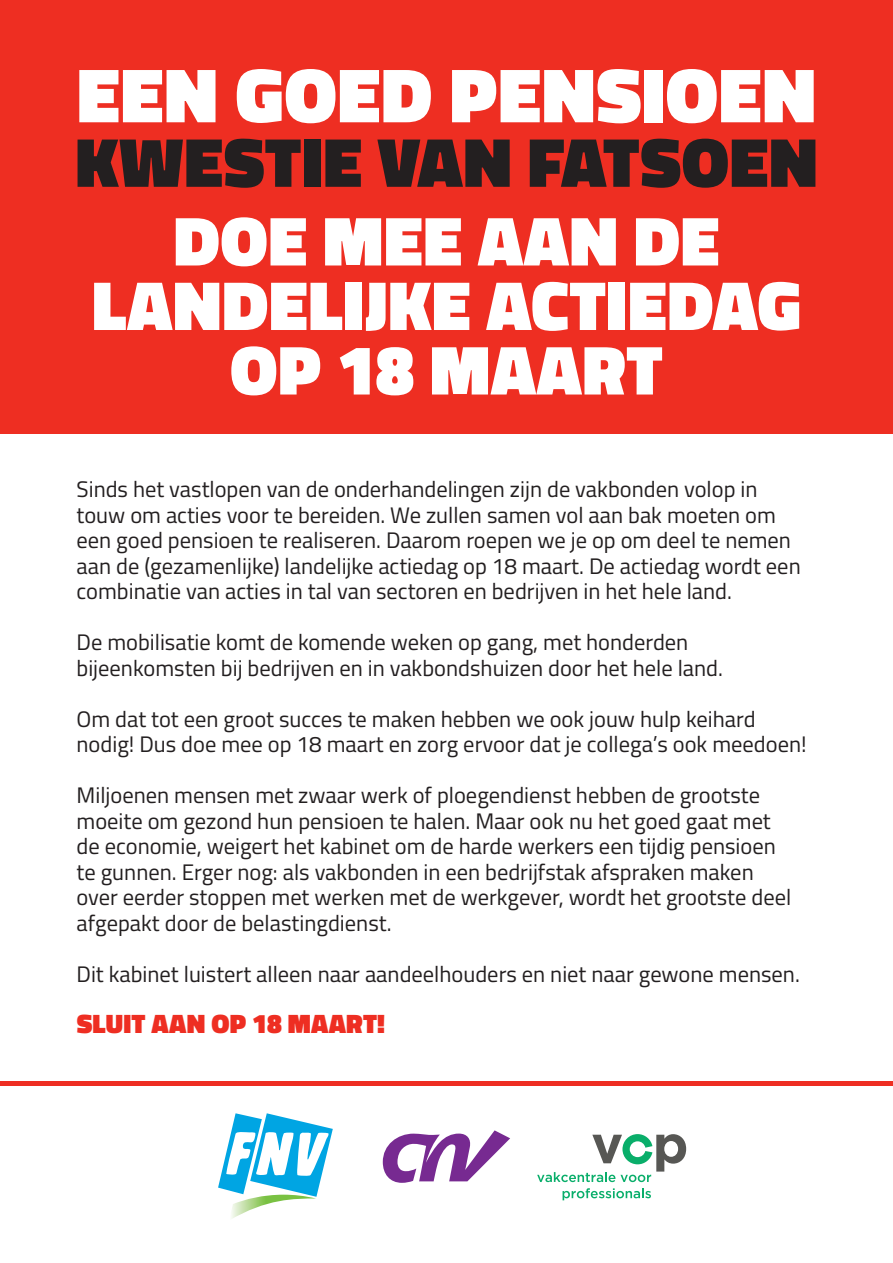
<style>
.page{position:relative;width:893px;height:1263px;background:#fff}
.page>*{position:absolute;margin:0;border:0;box-sizing:border-box;transform-origin:0 0}
.t1{font:900 78px "Titillium";letter-spacing:.01em;color:#fff}
.t2{font:900 70.5px/64.5px "Titillium";letter-spacing:.01em;color:#fff;text-align:center}
.t3{font:900 70.5px "Titillium";letter-spacing:.01em;color:#231f20}
.t4{font:900 27px "Titillium";letter-spacing:.01em;color:#ee2e22}
.t5{font:22.5px/25.5px "Titillium";color:#231f20}
</style>
<div class="page">
<div style="left:0;top:0;width:893px;height:434px;background:#ee2e22"></div>
<hr style="left:0;top:1081px;width:893px;height:4px;background:#ee2e22">
<svg style="left:383px;top:1130px;width:127px;height:53px"></svg>
<svg style="left:218px;top:1113px;width:115px;height:106px"></svg>
<svg style="left:537px;top:1134px;width:149px;height:48px"></svg>
<svg style="left:563px;top:1188px;width:88px;height:12px"></svg>
<h1 class="t1" style="left:77px;top:38px;width:740px">EEN GOED PENSIOEN</h1>
<h2 class="t3" style="left:75px;top:111px;width:744px">KWESTIE VAN FATSOEN</h2>
<h2 class="t2" style="left:92px;top:209px;width:711px">DOE MEE AAN DE<br>LANDELIJKE ACTIEDAG<br>OP 18 MAART</h2>
<p class="t5" style="left:77px;top:476px;width:726px">Sinds het vastlopen van de onderhandelingen zijn de vakbonden volop in touw om acties voor te bereiden. We zullen samen vol aan bak moeten om een goed pensioen te realiseren. Daarom roepen we je op om deel te nemen aan de (gezamenlijke) landelijke actiedag op 18 maart. De actiedag wordt een combinatie van acties in tal van sectoren en bedrijven in het hele land.</p>
<p class="t5" style="left:77px;top:629px;width:648px">De mobilisatie komt de komende weken op gang, met honderden bijeenkomsten bij bedrijven en in vakbondshuizen door het hele land.</p>
<p class="t5" style="left:77px;top:705px;width:732px">Om dat tot een groot succes te maken hebben we ook jouw hulp keihard nodig! Dus doe mee op 18 maart en zorg ervoor dat je collega’s ook meedoen!</p>
<p class="t5" style="left:77px;top:782px;width:716px">Miljoenen mensen met zwaar werk of ploegendienst hebben de grootste moeite om gezond hun pensioen te halen. Maar ook nu het goed gaat met de economie, weigert het kabinet om de harde werkers een tijdig pensioen te gunnen. Erger nog: als vakbonden in een bedrijfstak afspraken maken over eerder stoppen met werken met de werkgever, wordt het grootste deel afgepakt door de belastingdienst.</p>
<p class="t5" style="left:77px;top:960px;width:725px">Dit kabinet luistert alleen naar aandeelhouders en niet naar gewone mensen.</p>
<p class="t4" style="left:77px;top:1004px;width:310px">SLUIT AAN OP 18 MAART!</p>
</div>
